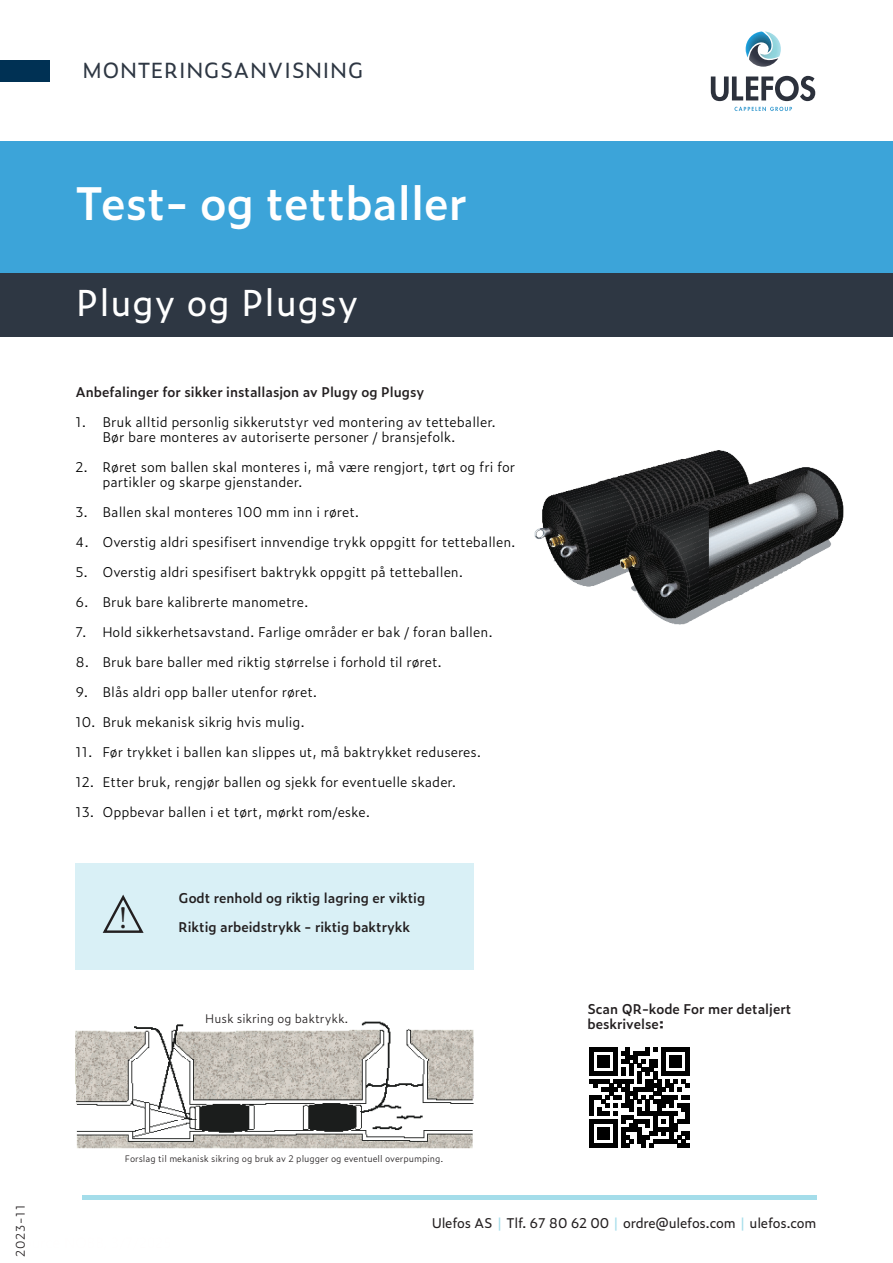
<style>
.page{position:relative;width:893px;height:1263px;background:#fff}
.page>*{position:absolute;margin:0;border:0;box-sizing:border-box;transform-origin:0 0}
.t1{font:600 45px "Zeitung Pro";color:#fff}
.t2{font:36px "Zeitung Pro";letter-spacing:.025em;color:#fff}
.t3{font:31.35px "Minion Pro";color:#231f20}
.t4{font:21px "Zeitung Pro";letter-spacing:.025em;color:#2e3743}
.t5{font:300 13.5px/15px "Zeitung Pro";color:#000}
.t6{font:600 13.5px/15px "Zeitung Pro";color:#231f20}
.t7{font:13.5px "Zeitung Pro";letter-spacing:-.02em;color:#231f20}
.t8{font:300 12px "Zeitung Pro";color:#231f20}
.t9{font:300 9px "Zeitung Pro";color:#231f20}
.s1{font-size:16.5px}
.s2{color:#a4ddea}
</style>
<div class="page">
<hr style="left:82px;top:1195px;width:734px;height:4px;background:#a4ddea">
<div style="left:0;top:61px;width:50px;height:21px;background:#003154"></div>
<svg style="left:734px;top:107px;width:58px;height:4px"></svg>
<svg style="left:746px;top:31px;width:35px;height:36px"></svg>
<svg style="left:711px;top:76px;width:104px;height:25px"></svg>
<div style="left:75px;top:863px;width:399px;height:106px;background:#d9f0f6"></div>
<div style="left:0;top:273px;width:893px;height:64px;background:#2e3743"></div>
<div style="left:0;top:141px;width:893px;height:132px;background:#3ca4d9"></div>
<svg style="left:102px;top:894px;width:42px;height:39px"></svg>
<img style="left:534px;top:450px;width:310px;height:175px">
<img style="left:75px;top:1021px;width:399px;height:128px">
<div style="left:190px;top:1012px;width:160px;height:18px;background:#fff"></div>
<svg style="left:589px;top:1048px;width:100px;height:100px"></svg>
<hr style="left:589px;top:1144px;width:28px;height:4px;background:#000">
<div style="left:597px;top:1128px;width:12px;height:12px;background:#000"></div>
<p class="t8" style="left:11px;top:1256px;width:54px;rotate:-90deg">2023-11</p>
<h3 class="t4" style="left:82px;top:54px;width:283px">MONTERINGSANVISNING</h3>
<h1 class="t1" style="left:75px;top:169px;width:393px">Test- og tettballer</h1>
<h2 class="t2" style="left:76px;top:275px;width:284px">Plugy og Plugsy</h2>
<p class="t6" style="left:75px;top:384px;width:350px">Anbefalinger for sikker installasjon av Plugy og Plugsy</p>
<p class="t5" style="left:102px;top:414px;width:395px;text-indent:-27px">1. Bruk alltid personlig sikkerutstyr ved montering av tetteballer.<br>Bør bare monteres av autoriserte personer / bransjefolk.</p>
<p class="t5" style="left:102px;top:459px;width:414px;text-indent:-27px">2. Røret som ballen skal monteres i, må være rengjort, tørt og fri for partikler og skarpe gjenstander.</p>
<p class="t5" style="left:75px;top:504px;width:285px">3. Ballen skal monteres 100 mm inn i røret.</p>
<p class="t5" style="left:75px;top:534px;width:442px">4. Overstig aldri spesifisert innvendige trykk oppgitt for tetteballen.</p>
<p class="t5" style="left:75px;top:564px;width:389px">5. Overstig aldri spesifisert baktrykk oppgitt på tetteballen.</p>
<p class="t5" style="left:75px;top:594px;width:235px">6. Bruk bare kalibrerte manometre.</p>
<p class="t5" style="left:75px;top:624px;width:419px">7. Hold sikkerhetsavstand. Farlige områder er bak / foran ballen.</p>
<p class="t5" style="left:75px;top:654px;width:368px">8. Bruk bare baller med riktig størrelse i forhold til røret.</p>
<p class="t5" style="left:75px;top:684px;width:243px">9. Blås aldri opp baller utenfor røret.</p>
<p class="t5" style="left:75px;top:714px;width:231px">10. Bruk mekanisk sikrig hvis mulig.</p>
<p class="t5" style="left:75px;top:744px;width:407px">11. Før trykket i ballen kan slippes ut, må baktrykket reduseres.</p>
<p class="t5" style="left:75px;top:774px;width:382px">12. Etter bruk, rengjør ballen og sjekk for eventuelle skader.</p>
<p class="t5" style="left:75px;top:804px;width:296px">13. Oppbevar ballen i et tørt, mørkt rom/eske.</p>
<h3 class="t3" style="left:119px;top:897px;width:10px">!</h3>
<p class="t6" style="left:179px;top:890px;width:248px">Godt renhold og riktig lagring er viktig</p>
<p class="t6" style="left:179px;top:919px;width:233px">Riktig arbeidstrykk - riktig baktrykk</p>
<p class="t8" style="left:205px;top:1010px;width:145px">Husk sikring og baktrykk.</p>
<p class="t9" style="left:125px;top:1151px;width:320px">Forslag til mekanisk sikring og bruk av 2 plugger og eventuell overpumping.</p>
<p class="t6" style="left:587px;top:1001px;width:205px">Scan QR-kode For mer detaljert beskrivelse<span class="s1">:</span></p>
<p class="t7" style="left:432px;top:1212px;width:386px">Ulefos AS <span class="s2">|</span> Tlf. 67 80 62 00 <span class="s2">|</span> ordre@ulefos.com <span class="s2">|</span> ulefos.com</p>
</div>
